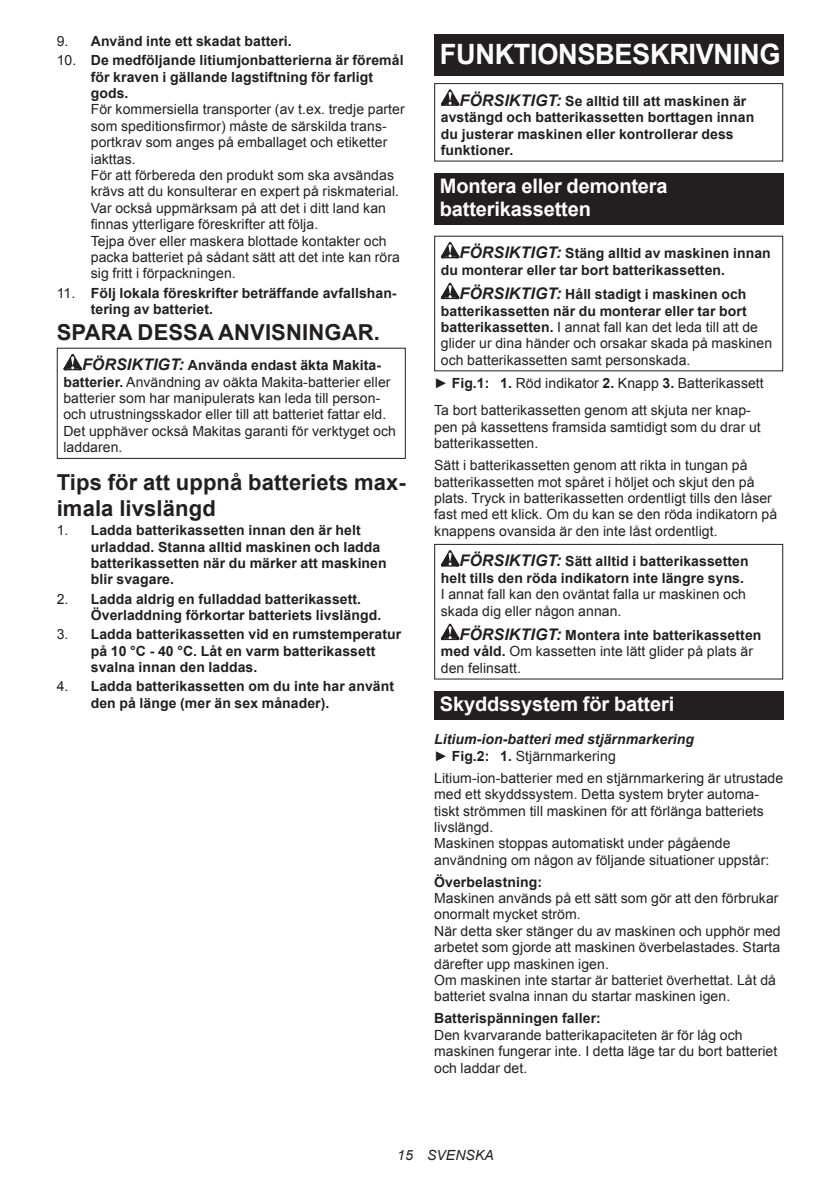
<style>
.page{position:relative;width:840px;height:1191px;background:#fff}
.page>*{position:absolute;margin:0;border:0;box-sizing:border-box;transform-origin:0 0}
.t1{font:700 28px "Arial";letter-spacing:-.015em;color:#fff}
.t2{font:700 22px/25.8px "Arial";letter-spacing:.005em;color:#231f20}
.t3{font:700 20px/23.4px "Arial";letter-spacing:-.01em;color:#fff}
.t4{font:14px/16.4px "Arial";letter-spacing:.005em;color:#231f20}
.t5{font:700 14px/16.4px "Arial";letter-spacing:.005em;color:#231f20}
.t6{font:italic 700 14px/16.4px "Arial";letter-spacing:.005em;color:#231f20}
.t7{font:italic 14px "Arial";letter-spacing:.005em;color:#231f20}
.s1{font-weight:400}
.s2{font-weight:700;font-style:italic;font-size:16px}
.s3{font-weight:700}
.s4{font-style:italic;font-size:16px}
.s5{font-weight:400;font-style:normal}
.s6{font-style:normal}
</style>
<div class="page">
<svg style="left:63px;top:354px;width:19px;height:16px"></svg>
<div style="left:57px;top:348px;width:348px;height:111px;border:1px solid #231f20"></div>
<div style="left:434px;top:34px;width:348px;height:41px;background:#231f20"></div>
<svg style="left:440px;top:89px;width:19px;height:17px"></svg>
<div style="left:434px;top:83px;width:348px;height:79px;border:1px solid #231f20"></div>
<div style="left:434px;top:173px;width:348px;height:52px;background:#231f20"></div>
<svg style="left:440px;top:242px;width:19px;height:16px"></svg>
<svg style="left:440px;top:283px;width:19px;height:16px"></svg>
<svg style="left:440px;top:550px;width:19px;height:16px"></svg>
<svg style="left:440px;top:623px;width:19px;height:17px"></svg>
<div style="left:434px;top:544px;width:348px;height:135px;border:1px solid #231f20"></div>
<div style="left:434px;top:691px;width:348px;height:28px;background:#231f20"></div>
<p class="t5" style="left:57px;top:34px;width:236px"><span class="s1">9.</span> Använd inte ett skadat batteri.</p>
<p class="t5" style="left:91px;top:53px;width:314px;text-indent:-34px"><span class="s1">10.</span> De medföljande litiumjonbatterierna är föremål för kraven i gällande lagstiftning för farligt gods.</p>
<p class="t4" style="left:91px;top:101px;width:315px">För kommersiella transporter (av t.ex. tredje parter som speditionsfirmor) måste de särskilda trans&shy;portkrav som anges på emballaget och etiketter iakttas.<br>För att förbereda den produkt som ska avsändas krävs att du konsulterar en expert på riskmaterial.<br>Var också uppmärksam på att det i ditt land kan finnas ytterligare föreskrifter att följa.<br>Tejpa över eller maskera blottade kontakter och packa batteriet på sådant sätt att det inte kan röra sig fritt i förpackningen.</p>
<p class="t5" style="left:91px;top:285px;width:307px;text-indent:-34px"><span class="s1">11.</span> Följ lokala föreskrifter beträffande avfallshan&shy;tering av batteriet.</p>
<h2 class="t2" style="left:57px;top:321px;width:324px">SPARA DESSA ANVISNINGAR.</h2>
<p class="t4" style="left:63px;top:358px;width:334px;text-indent:19px"><span class="s2">FÖRSIKTIGT:</span> <span class="s3">Använda endast äkta Makita&shy;batterier.</span> Användning av oäkta Makita-batterier eller batterier som har manipulerats kan leda till person&shy;och utrustningsskador eller till att batteriet fattar eld.<br>Det upphäver också Makitas garanti för verktyget och laddaren.</p>
<h2 class="t2" style="left:57px;top:471px;width:350px">Tips för att uppnå batteriets max&shy;imala livslängd</h2>
<p class="t5" style="left:91px;top:523px;width:297px;text-indent:-34px"><span class="s1">1.</span> Ladda batterikassetten innan den är helt urladdad. Stanna alltid maskinen och ladda batterikassetten när du märker att maskinen blir svagare.</p>
<p class="t5" style="left:91px;top:591px;width:292px;text-indent:-34px"><span class="s1">2.</span> Ladda aldrig en fulladdad batterikassett.<br>Överladdning förkortar batteriets livslängd.</p>
<p class="t5" style="left:91px;top:627px;width:312px;text-indent:-34px"><span class="s1">3.</span> Ladda batterikassetten vid en rumstemperatur på 10 °C - 40 °C. Låt en varm batterikassett svalna innan den laddas.</p>
<p class="t5" style="left:91px;top:679px;width:304px;text-indent:-34px"><span class="s1">4.</span> Ladda batterikassetten om du inte har använt den på länge (mer än sex månader).</p>
<h1 class="t1" style="left:439px;top:43px;width:342px">FUNKTIONSBESKRIVNING</h1>
<p class="t5" style="left:440px;top:94px;width:315px;text-indent:19px"><span class="s4">FÖRSIKTIGT:</span> Se alltid till att maskinen är avstängd och batterikassetten borttagen innan du justerar maskinen eller kontrollerar dess funktioner.</p>
<h3 class="t3" style="left:439px;top:176px;width:229px">Montera eller demontera batterikassetten</h3>
<p class="t5" style="left:440px;top:246px;width:331px;text-indent:19px"><span class="s4">FÖRSIKTIGT:</span> Stäng alltid av maskinen innan du monterar eller tar bort batterikassetten.</p>
<p class="t4" style="left:440px;top:287px;width:332px;text-indent:19px"><span class="s2">FÖRSIKTIGT:</span> <span class="s3">Håll stadigt i maskinen och batterikassetten när du monterar eller tar bort batterikassetten.</span> I annat fall kan det leda till att de glider ur dina händer och orsakar skada på maskinen och batterikassetten samt personskada.</p>
<p class="t4" style="left:434px;top:369px;width:331px;line-height:27.8px">► <span class="s3">Fig.1: 1.</span> Röd indikator <span class="s3">2.</span> Knapp <span class="s3">3.</span> Batterikassett<br>Ta bort batterikassetten genom att skjuta ner knap-</p>
<p class="t4" style="left:434px;top:420px;width:328px">pen på kassettens framsida samtidigt som du drar ut batterikassetten.</p>
<p class="t4" style="left:434px;top:458px;width:344px">Sätt i batterikassetten genom att rikta in tungan på batterikassetten mot spåret i höljet och skjut den på plats. Tryck in batterikassetten ordentligt tills den låser fast med ett klick. Om du kan se den röda indikatorn på knappens ovansida är den inte låst ordentligt.</p>
<p class="t5" style="left:440px;top:554px;width:309px;text-indent:19px"><span class="s4">FÖRSIKTIGT:</span> Sätt alltid i batterikassetten helt tills den röda indikatorn inte längre syns.</p>
<p class="t4" style="left:440px;top:587px;width:306px">I annat fall kan den oväntat falla ur maskinen och skada dig eller någon annan.</p>
<p class="t4" style="left:440px;top:628px;width:322px;text-indent:19px"><span class="s2">FÖRSIKTIGT:</span> <span class="s3">Montera inte batterikassetten med våld.</span> Om kassetten inte lätt glider på plats är den felinsatt.</p>
<h3 class="t3" style="left:439px;top:694px;width:236px">Skyddssystem för batteri</h3>
<p class="t6" style="left:434px;top:732px;width:261px">Litium-ion-batteri med stjärnmarkering <span class="s5">►</span> <span class="s6">Fig.2: 1.</span> <span class="s5">Stjärnmarkering</span></p>
<p class="t4" style="left:434px;top:769px;width:350px">Litium-ion-batterier med en stjärnmarkering är utrustade med ett skyddssystem. Detta system bryter automa&shy;tiskt strömmen till maskinen för att förlänga batteriets livslängd.<br>Maskinen stoppas automatiskt under pågående användning om någon av följande situationer uppstår:</p>
<p class="t5" style="left:434px;top:874px;width:109px">Överbelastning:</p>
<p class="t4" style="left:434px;top:891px;width:348px">Maskinen används på ett sätt som gör att den förbrukar onormalt mycket ström.<br>När detta sker stänger du av maskinen och upphör med arbetet som gjorde att maskinen överbelastades. Starta därefter upp maskinen igen.<br>Om maskinen inte startar är batteriet överhettat. Låt då batteriet svalna innan du startar maskinen igen.</p>
<p class="t5" style="left:434px;top:1011px;width:168px">Batterispänningen faller:</p>
<p class="t4" style="left:434px;top:1028px;width:344px">Den kvarvarande batterikapaciteten är för låg och maskinen fungerar inte. I detta läge tar du bort batteriet och laddar det.</p>
<p class="t7" style="left:397px;top:1147px;width:98px">15 SVENSKA</p>
</div>
